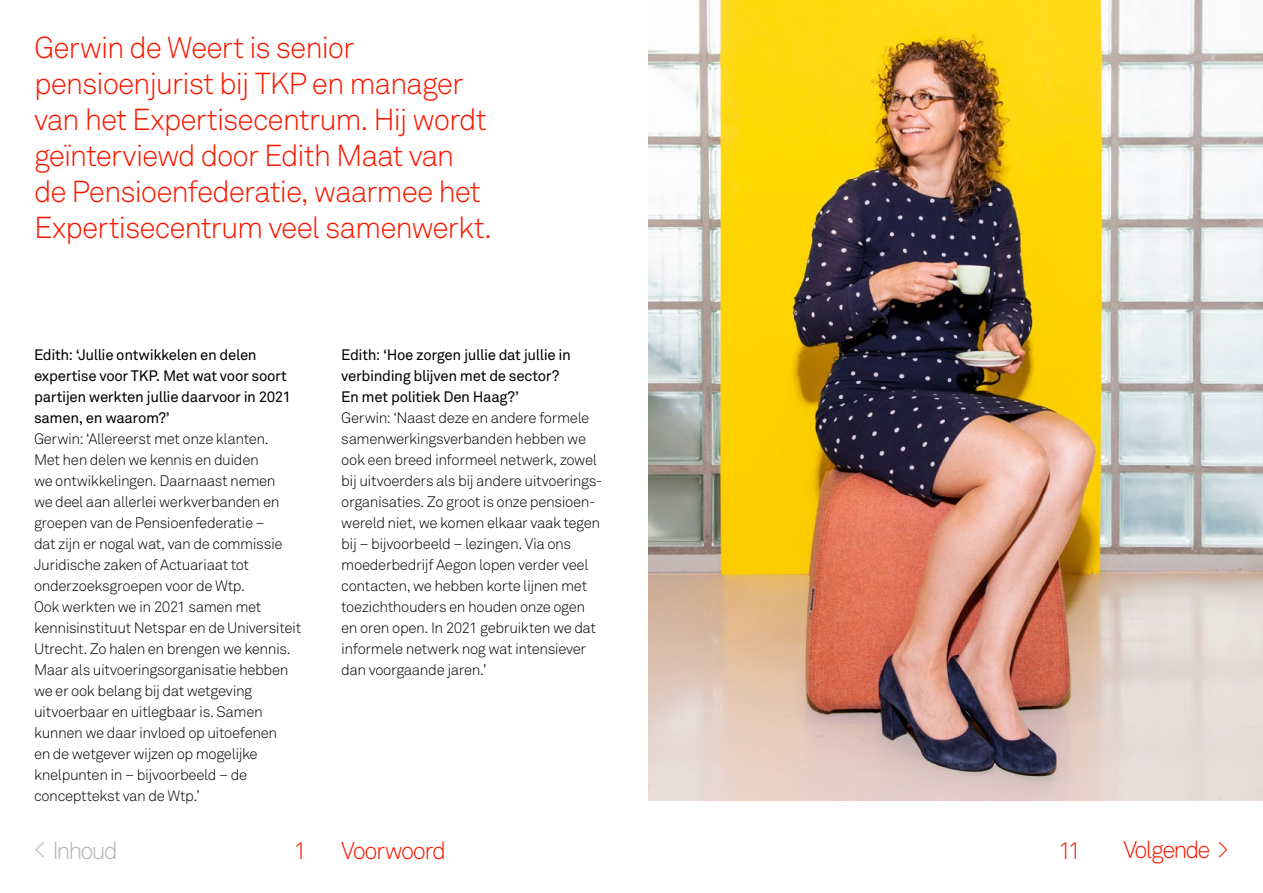
<style>
.page{position:relative;width:1263px;height:893px;background:#fff}
.page>*{position:absolute;margin:0;border:0;box-sizing:border-box;transform-origin:0 0}
.t1{font:300 30px/36px "Akkurat Pro";letter-spacing:-.04em;color:#fa1900}
.t2{font:300 24px "Akkurat Pro";letter-spacing:-.065em;color:#fa1900}
.t3{font:300 24px "Akkurat Pro";letter-spacing:-.08em;color:#b4b4b4}
.t4{font:300 15px/21px "Akkurat Pro";letter-spacing:-.025em;color:#000}
.t5{font:15px/21px "Akkurat Pro";letter-spacing:-.025em;color:#000}
</style>
<div class="page">
<img style="left:648px;top:0;width:615px;height:801px">
<h1 class="t1" style="left:34px;top:29px;width:459px">Gerwin de Weert is senior pensioenjurist bij TKP en manager van het Expertisecentrum. Hij wordt geïnterviewd door Edith Maat van de Pensioenfederatie, waarmee het Expertisecentrum veel samenwerkt.</h1>
<p class="t5" style="left:34px;top:344px;width:258px">Edith: ‘Jullie ontwikkelen en delen expertise voor TKP. Met wat voor soort partijen werkten jullie daarvoor in 2021 samen, en waarom?’</p>
<p class="t4" style="left:34px;top:428px;width:269px">Gerwin: ‘Allereerst met onze klanten.<br>Met hen delen we kennis en duiden<br>we ontwikkelingen. Daarnaast nemen<br>we deel aan allerlei werkverbanden en groepen van de Pensioenfederatie –<br>dat zijn er nogal wat, van de commissie Juridische zaken of Actuariaat tot onderzoeksgroepen voor de Wtp.<br>Ook werkten we in 2021 samen met kennisinstituut Netspar en de Universiteit Utrecht. Zo halen en brengen we kennis.<br>Maar als uitvoeringsorganisatie hebben we er ook belang bij dat wetgeving uitvoerbaar en uitlegbaar is. Samen kunnen we daar invloed op uitoefenen<br>en de wetgever wijzen op mogelijke knelpunten in – bijvoorbeeld – de concepttekst van de Wtp.’</p>
<p class="t5" style="left:341px;top:344px;width:231px">Edith: ‘Hoe zorgen jullie dat jullie in verbinding blijven met de sector?<br>En met politiek Den Haag?’</p>
<p class="t4" style="left:341px;top:407px;width:261px">Gerwin: ‘Naast deze en andere formele samenwerkingsverbanden hebben we ook een breed informeel netwerk, zowel bij uitvoerders als bij andere uitvoerings&shy;organisaties. Zo groot is onze pensioen&shy;wereld niet, we komen elkaar vaak tegen bij – bijvoorbeeld – lezingen. Via ons moederbedrijf Aegon lopen verder veel contacten, we hebben korte lijnen met toezichthouders en houden onze ogen en oren open. In 2021 gebruikten we dat informele netwerk nog wat intensiever dan voorgaande jaren.’</p>
<h2 class="t3" style="left:34px;top:836px;width:85px">&lt; Inhoud</h2>
<h2 class="t2" style="left:294px;top:836px;width:15px">1</h2>
<h2 class="t2" style="left:341px;top:836px;width:106px">Voorwoord</h2>
<h2 class="t2" style="left:1058px;top:836px;width:25px">11</h2>
<h2 class="t2" style="left:1123px;top:836px;width:107px">Volgende &gt;</h2>
</div>
